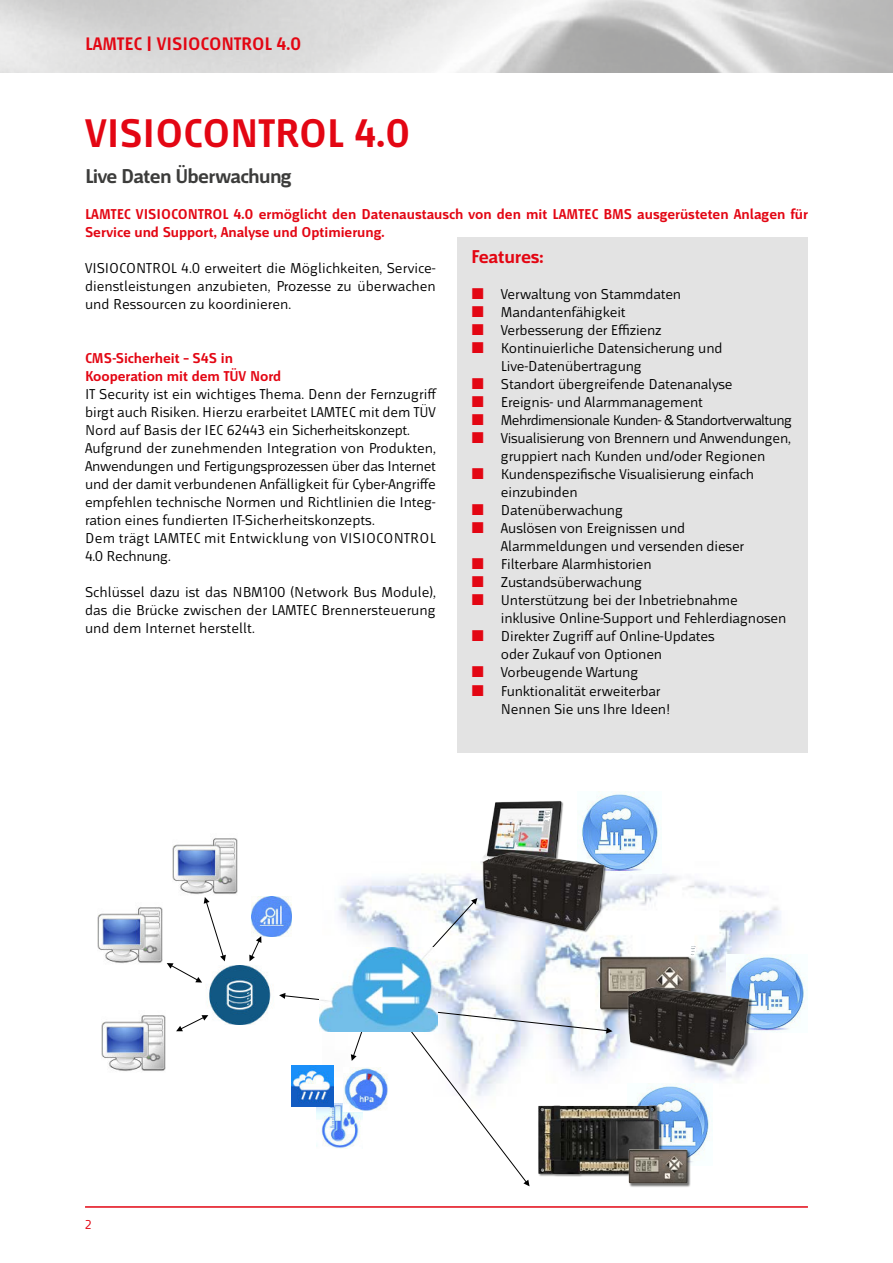
<style>
.page{position:relative;width:893px;height:1263px;background:#fff}
.page>*{position:absolute;margin:0;border:0;box-sizing:border-box;transform-origin:0 0}
.t1{font:700 42px "Mr Jones";color:#e30613}
.t2{font:700 21px "Mr Jones";letter-spacing:-.03em;color:#3c3c3b}
.t3{font:700 19.5px "Mr Jones";letter-spacing:-.01em;color:#e30613}
.t4{font:700 19.05px "Mr Jones";color:#e30613}
.t5{font:15px/18px "Mr Jones";letter-spacing:-.01em;color:#000;text-align:justify}
.t6{font:700 15px/18px "Mr Jones";color:#e30613}
.t7{font:13.5px "Mr Jones";color:#e30613}
</style>
<div class="page">
<hr style="left:85px;top:1206px;width:723px;height:2px;background:#e30613">
<div style="left:457px;top:237px;width:351px;height:516px;background:#e3e3e3"></div>
<img style="left:200px;top:966px;width:71px;height:59px">
<img style="left:173px;top:838px;width:64px;height:56px">
<img style="left:339px;top:874px;width:442px;height:206px">
<img style="left:727px;top:954px;width:81px;height:78px">
<img style="left:580px;top:792px;width:82px;height:81px">
<img style="left:637px;top:1085px;width:75px;height:78px">
<img style="left:98px;top:907px;width:64px;height:56px">
<img style="left:101px;top:1015px;width:65px;height:57px">
<svg style="left:167px;top:897px;width:59px;height:85px"></svg>
<svg style="left:176px;top:1015px;width:32px;height:16px"></svg>
<img style="left:251px;top:896px;width:37px;height:40px">
<svg style="left:249px;top:936px;width:12px;height:25px"></svg>
<svg style="left:279px;top:898px;width:333px;height:288px"></svg>
<img style="left:320px;top:948px;width:117px;height:83px">
<img style="left:344px;top:1067px;width:45px;height:45px">
<svg style="left:600px;top:956px;width:98px;height:60px"></svg>
<img style="left:600px;top:956px;width:91px;height:54px">
<img style="left:487px;top:800px;width:76px;height:53px">
<svg style="left:544px;top:811px;width:6px;height:10px"></svg>
<svg style="left:480px;top:853px;width:130px;height:80px"></svg>
<img style="left:480px;top:853px;width:129px;height:78px">
<svg style="left:691px;top:945px;width:5px;height:10px"></svg>
<svg style="left:626px;top:987px;width:130px;height:80px"></svg>
<img style="left:626px;top:987px;width:128px;height:78px">
<img style="left:532px;top:1099px;width:134px;height:82px">
<svg style="left:629px;top:1150px;width:62px;height:37px"></svg>
<img style="left:629px;top:1149px;width:59px;height:34px">
<p class="t4" style="left:85px;top:34px;width:218px">LAMTEC | VISIOCONTROL 4.0</p>
<h1 class="t1" style="left:85px;top:111px;width:327px">VISIOCONTROL 4.0</h1>
<h2 class="t2" style="left:85px;top:165px;width:208px">Live Daten Überwachung</h2>
<p class="t6" style="left:85px;top:206px;width:724px">LAMTEC VISIOCONTROL 4.0 ermöglicht den Datenaustausch von den mit LAMTEC BMS ausgerüsteten Anlagen für<br>Service und Support, Analyse und Optimierung.</p>
<p class="t5" style="left:85px;top:260px;width:352px">VISIOCONTROL 4.0 erweitert die Möglichkeiten, Service&shy;dienstleistungen anzubieten, Prozesse zu überwachen und Ressourcen zu koordinieren.</p>
<h3 class="t3" style="left:471px;top:246px;width:74px">Features:</h3>
<p class="t5" style="left:501px;top:286px;width:293px;text-align:left">Verwaltung von Stammdaten<br>Mandantenfähigkeit<br>Verbesserung der Effizienz<br>Kontinuierliche Datensicherung und<br>Live-Datenübertragung<br>Standort übergreifende Datenanalyse<br>Ereignis- und Alarmmanagement<br>Mehrdimensionale Kunden- &amp; Standortverwaltung<br>Visualisierung von Brennern und Anwendungen, gruppiert nach Kunden und/oder Regionen<br>Kundenspezifische Visualisierung einfach einzubinden<br>Datenüberwachung<br>Auslösen von Ereignissen und<br>Alarmmeldungen und versenden dieser<br>Filterbare Alarmhistorien<br>Zustandsüberwachung<br>Unterstützung bei der Inbetriebnahme inklusive Online-Support und Fehlerdiagnosen<br>Direkter Zugriff auf Online-Updates<br>oder Zukauf von Optionen<br>Vorbeugende Wartung<br>Funktionalität erweiterbar<br>Nennen Sie uns Ihre Ideen!</p>
<p class="t6" style="left:85px;top:350px;width:198px">CMS-Sicherheit – S4S in<br>Kooperation mit dem TÜV Nord</p>
<p class="t5" style="left:85px;top:386px;width:353px;text-align:left">IT Security ist ein wichtiges Thema. Denn der Fernzugriff birgt auch Risiken. Hierzu erarbeitet LAMTEC mit dem TÜV Nord auf Basis der IEC 62443 ein Sicherheitskonzept.<br>Aufgrund der zunehmenden Integration von Produkten, Anwendungen und Fertigungsprozessen über das Internet und der damit verbundenen Anfälligkeit für Cyber-Angriffe empfehlen technische Normen und Richtlinien die Integ&shy;ration eines fundierten IT-Sicherheitskonzepts.<br>Dem trägt LAMTEC mit Entwicklung von VISIOCONTROL 4.0 Rechnung.</p>
<p class="t5" style="left:85px;top:584px;width:352px">Schlüssel dazu ist das NBM100 (Network Bus Module), das die Brücke zwischen der LAMTEC Brennersteuerung und dem Internet herstellt.</p>
<p class="t7" style="left:85px;top:1217px;width:8px">2</p>
</div>
